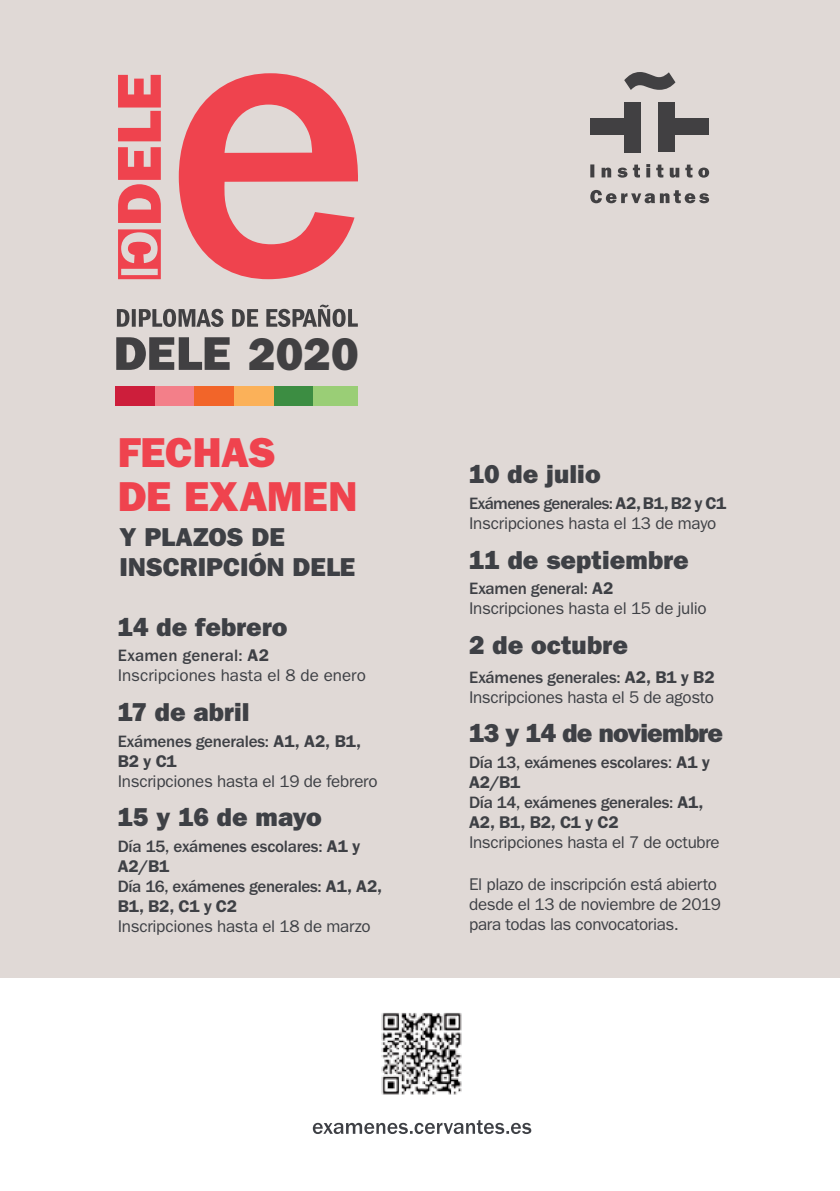
<style>
.page{position:relative;width:840px;height:1191px;background:#fff}
.page>*{position:absolute;margin:0;border:0;box-sizing:border-box;transform-origin:0 0}
.t1{font:46px "ITC Franklin Gothic Std Hvy";color:#414042}
.t2{font:42px/44px "ITC Franklin Gothic Std Hvy";color:#ef434e}
.t3{font:26px/30px "ITC Franklin Gothic Std Hvy";color:#3e4045}
.t4{font:26px "ITC Franklin Gothic Std Hvy";letter-spacing:-.035em;color:#3e4045}
.t5{font:17px/20px "ITC Franklin Gothic Std";letter-spacing:-.015em;color:#3e4045}
.t6{font:500 17px/20px "ITC Franklin Gothic Std";letter-spacing:-.02em;color:#3e4045}
.s1{font-weight:500}
.s2{font-weight:600}
.s3{font-weight:400}
</style>
<div class="page">
<div style="left:0;top:0;width:839px;height:977px;background:#e0d9d6"></div>
<img style="left:381px;top:1012px;width:81px;height:83px">
<svg style="left:312px;top:1120px;width:219px;height:14px"></svg>
<svg style="left:624px;top:72px;width:51px;height:18px"></svg>
<div style="left:590px;top:118px;width:50px;height:17px;background:#414042"></div>
<div style="left:624px;top:102px;width:17px;height:50px;background:#414042"></div>
<div style="left:658px;top:102px;width:17px;height:50px;background:#414042"></div>
<div style="left:658px;top:118px;width:50px;height:17px;background:#414042"></div>
<svg style="left:590px;top:164px;width:118px;height:14px"></svg>
<svg style="left:590px;top:190px;width:118px;height:13px"></svg>
<svg style="left:118px;top:229px;width:43px;height:50px"></svg>
<svg style="left:118px;top:147px;width:43px;height:76px"></svg>
<svg style="left:118px;top:75px;width:43px;height:66px"></svg>
<svg style="left:178px;top:73px;width:180px;height:206px"></svg>
<svg style="left:116px;top:337px;width:113px;height:33px"></svg>
<svg style="left:117px;top:304px;width:240px;height:23px"></svg>
<div style="left:115px;top:386px;width:40px;height:19px;background:#cd1e3b"></div>
<div style="left:155px;top:386px;width:39px;height:19px;background:#f37f89"></div>
<div style="left:194px;top:386px;width:40px;height:19px;background:#f26529"></div>
<div style="left:234px;top:386px;width:39px;height:19px;background:#fbb159"></div>
<div style="left:273px;top:386px;width:40px;height:19px;background:#3c8d42"></div>
<div style="left:313px;top:386px;width:44px;height:19px;background:#9ace76"></div>
<h1 class="t1" style="left:248px;top:327px;width:112px">2020</h1>
<h2 class="t2" style="left:118px;top:431px;width:241px">FECHAS<br>DE EXAMEN</h2>
<h3 class="t3" style="left:119px;top:522px;width:237px">Y PLAZOS DE<br>INSCRIPCIÓN DELE</h3>
<h3 class="t3" style="left:118px;top:611px;width:171px">14 de febrero</h3>
<p class="t5" style="left:118px;top:645px;width:250px"><span class="s1">Examen general:</span> <span class="s2">A2<br></span>Inscripciones hasta el 8 de enero</p>
<h3 class="t3" style="left:118px;top:697px;width:133px">17 de abril</h3>
<p class="t6" style="left:118px;top:731px;width:245px">Exámenes generales: <span class="s2">A1, A2, B1,<br>B2 y C1</span></p>
<p class="t5" style="left:118px;top:771px;width:261px">Inscripciones hasta el 19 de febrero</p>
<h3 class="t3" style="left:118px;top:802px;width:205px">15 y 16 de mayo</h3>
<p class="t6" style="left:118px;top:836px;width:266px">Día 15, exámenes escolares: <span class="s2">A1 y<br>A2/B1<br></span>Día 16, exámenes generales: <span class="s2">A1, A2,<br>B1, B2, C1 y C2</span></p>
<p class="t5" style="left:118px;top:916px;width:254px">Inscripciones hasta el 18 de marzo</p>
<h3 class="t3" style="left:469px;top:459px;width:133px">10 de julio</h3>
<p class="t5" style="left:469px;top:493px;width:258px"><span class="s1">Exámenes generales:</span> <span class="s2">A2, B1, B2 y C1<br></span>Inscripciones hasta el 13 de mayo</p>
<h3 class="t3" style="left:469px;top:545px;width:221px">11 de septiembre</h3>
<p class="t5" style="left:469px;top:579px;width:239px"><span class="s1">Examen general:</span> <span class="s2">A2<br></span>Inscripciones hasta el 15 de julio</p>
<h3 class="t3" style="left:469px;top:630px;width:160px">2 de octubre</h3>
<p class="t5" style="left:469px;top:667px;width:247px"><span class="s1">Exámenes generales:</span> <span class="s2">A2, B1 y B2<br></span>Inscripciones hasta el 5 de agosto</p>
<h3 class="t4" style="left:469px;top:718px;width:255px">13 y 14 de noviembre</h3>
<p class="t6" style="left:469px;top:752px;width:242px">Día 13, exámenes escolares<span class="s3">:</span> <span class="s2">A1 y<br>A2/B1<br></span>Día 14, exámenes generales: <span class="s2">A1,<br>A2, B1, B2, C1 y C2</span></p>
<p class="t5" style="left:469px;top:832px;width:252px">Inscripciones hasta el 7 de octubre</p>
<p class="t5" style="left:469px;top:874px;width:253px">El plazo de inscripción está abierto desde el 13 de noviembre de 2019 para todas las convocatorias.</p>
</div>
